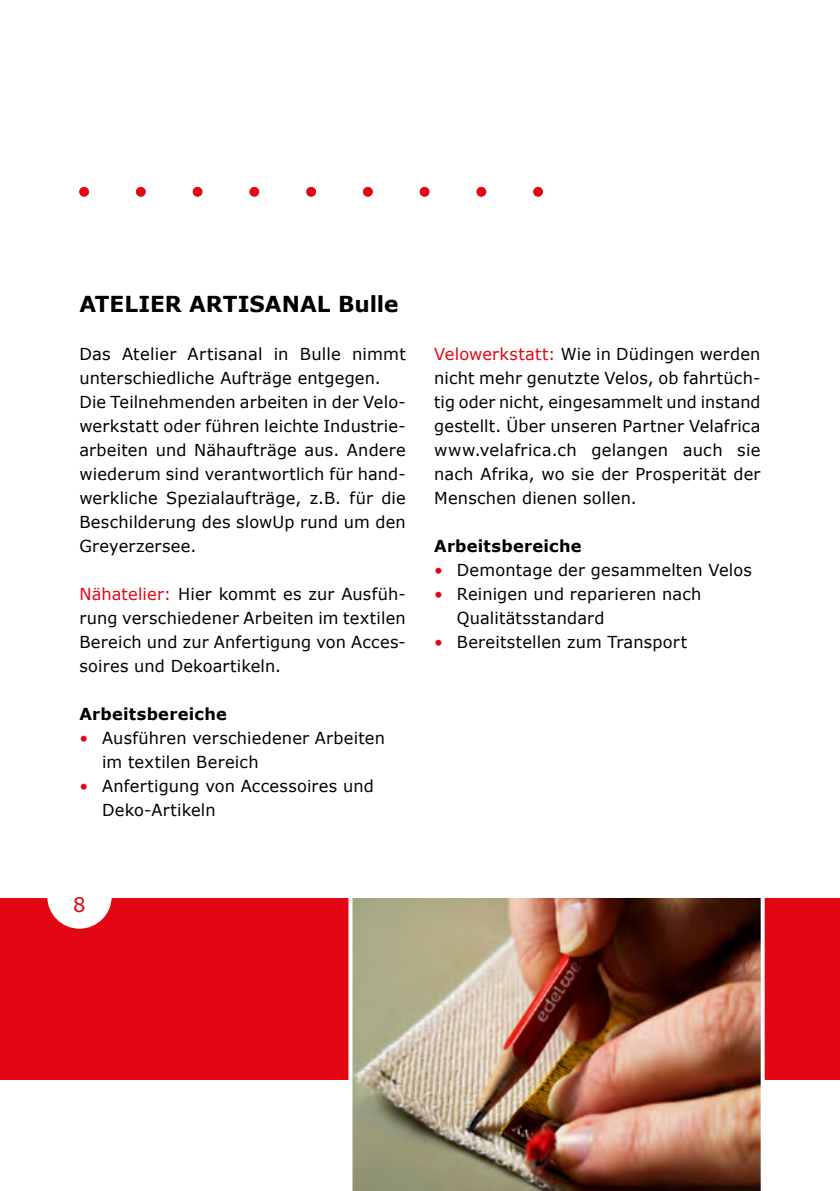
<style>
.page{position:relative;width:840px;height:1191px;background:#fff}
.page>*{position:absolute;margin:0;border:0;box-sizing:border-box;transform-origin:0 0}
.t1{font:700 22px "Verdana";color:#000}
.t2{font:20px "Verdana";color:#e30613}
.t3{font:16.4px/24px "Verdana";letter-spacing:.01em;color:#000}
.t4{font:700 16.4px "Verdana";letter-spacing:.02em;color:#000}
.s1{color:#e30613}
</style>
<div class="page">
<div style="left:0;top:898px;width:839px;height:181px;background:#e30613"></div>
<div style="left:47px;top:864px;width:65px;height:64px;background:#fff;border-radius:50%"></div>
<svg style="left:533px;top:187px;width:9px;height:10px"></svg>
<svg style="left:476px;top:187px;width:10px;height:10px"></svg>
<svg style="left:419px;top:187px;width:10px;height:10px"></svg>
<svg style="left:363px;top:187px;width:9px;height:10px"></svg>
<svg style="left:306px;top:187px;width:10px;height:10px"></svg>
<svg style="left:249px;top:187px;width:10px;height:10px"></svg>
<svg style="left:192px;top:187px;width:10px;height:10px"></svg>
<svg style="left:136px;top:187px;width:10px;height:10px"></svg>
<svg style="left:79px;top:187px;width:10px;height:10px"></svg>
<img style="left:346px;top:898px;width:420px;height:293px">
<h1 class="t1" style="left:79px;top:290px;width:320px">ATELIER ARTISANAL Bulle</h1>
<p class="t3" style="left:79px;top:342px;width:328px">Das Atelier Artisanal in Bulle nimmt unterschiedliche Aufträge entgegen.<br>Die Teilnehmenden arbeiten in der Velo&shy;werkstatt oder führen leichte Industrie&shy;arbeiten und Nähaufträge aus. Andere wiederum sind verantwortlich für hand&shy;werkliche Spezialaufträge, z.B. für die Beschilderung des slowUp rund um den Greyerzersee.</p>
<p class="t3" style="left:79px;top:582px;width:327px;text-align:justify"><span class="s1">Nähatelier:</span> Hier kommt es zur Ausfüh&shy;rung verschiedener Arbeiten im textilen Bereich und zur Anfertigung von Acces&shy;soires und Dekoartikeln.</p>
<p class="t4" style="left:79px;top:703px;width:149px">Arbeitsbereiche</p>
<p class="t3" style="left:102px;top:726px;width:284px;text-indent:-23px"><span class="s1">•</span> Ausführen verschiedener Arbeiten im textilen Bereich</p>
<p class="t3" style="left:102px;top:774px;width:273px;text-indent:-23px"><span class="s1">•</span> Anfertigung von Accessoires und<br>Deko-Artikeln</p>
<p class="t3" style="left:434px;top:342px;width:328px;text-align:justify"><span class="s1">Velowerkstatt:</span> Wie in Düdingen werden nicht mehr genutzte Velos, ob fahrtüch&shy;tig oder nicht, eingesammelt und instand gestellt. Über unseren Partner Velafrica www.velafrica.ch gelangen auch sie nach Afrika, wo sie der Prosperität der Menschen dienen sollen.</p>
<p class="t4" style="left:434px;top:535px;width:149px">Arbeitsbereiche</p>
<p class="t3" style="left:434px;top:558px;width:319px"><span class="s1">•</span> Demontage der gesammelten Velos</p>
<p class="t3" style="left:456px;top:582px;width:246px;text-indent:-23px"><span class="s1">•</span> Reinigen und reparieren nach<br>Qualitätsstandard</p>
<p class="t3" style="left:434px;top:630px;width:254px"><span class="s1">•</span> Bereitstellen zum Transport</p>
<p class="t2" style="left:73px;top:892px;width:14px">8</p>
</div>
